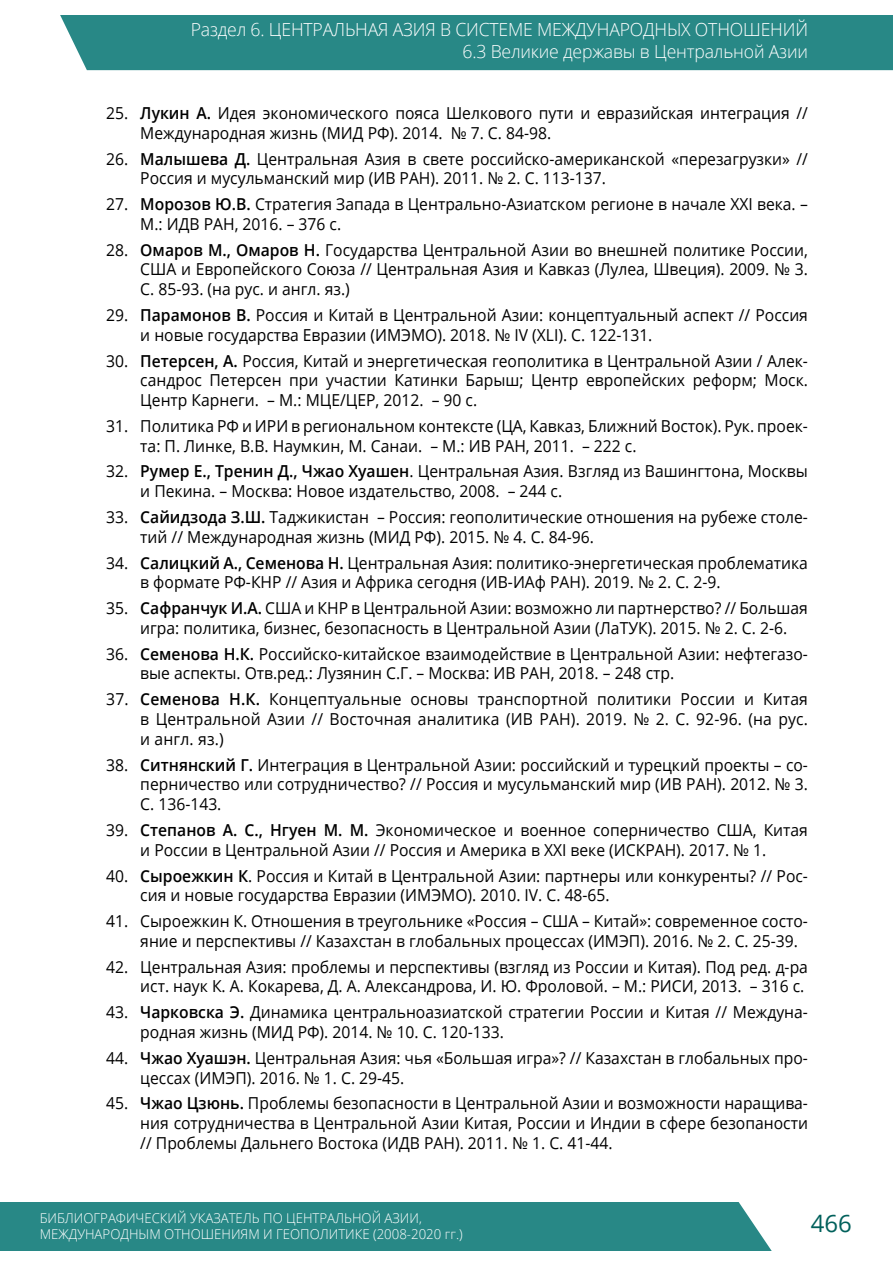
<style>
.page{position:relative;width:893px;height:1263px;background:#fff}
.page>*{position:absolute;margin:0;border:0;box-sizing:border-box;transform-origin:0 0}
.t1{font:24px "Open Sans";color:#00605b}
.t2{font:300 18px/21.6px "Open Sans";letter-spacing:-.01em;color:#fff;text-align:right}
.t3{font:16.5px/19.8px "Open Sans";color:#000;scale:.95 1}
.t4{font:300 13.5px/16.2px "Open Sans";color:#fff}
.s1{font-weight:600}
</style>
<div class="page">
<div style="left:0;top:1202px;width:893px;height:48px;background:#288886"></div>
<svg style="left:735px;top:1202px;width:158px;height:49px;background:#e3efef"></svg>
<div style="left:60px;top:15px;width:833px;height:55px;background:#288886"></div>
<p class="t2" style="left:191px;top:18px;width:619px">Раздел 6. ЦЕНТРАЛЬНАЯ АЗИЯ В СИСТЕМЕ МЕЖДУНАРОДНЫХ ОТНОШЕНИЙ<br>6.3 Великие державы в Центральной Азии</p>
<p class="t3" style="left:140px;top:103px;width:704px;text-indent:-34px">25. <span class="s1">Лукин А.</span> Идея экономического пояса Шелкового пути и евразийская интеграция //<br>Международная жизнь (МИД РФ). 2014. № 7. C. 84-98.</p>
<p class="t3" style="left:140px;top:148px;width:704px;text-indent:-34px">26. <span class="s1">Малышева Д.</span> Центральная Азия в свете российско-американской «перезагрузки» //<br>Россия и мусульманский мир (ИВ РАН). 2011. № 2. С. 113-137.</p>
<p class="t3" style="left:140px;top:194px;width:704px;text-indent:-34px">27. <span class="s1">Морозов Ю.В.</span> Стратегия Запада в Центрально-Азиатском регионе в начале XXI века. –<br>М.: ИДВ РАН, 2016. – 376 с.</p>
<p class="t3" style="left:140px;top:239px;width:704px;text-align:justify;text-indent:-34px">28. <span class="s1">Омаров М., Омаров Н.</span> Государства Центральной Азии во внешней политике России, США и Европейского Союза // Центральная Азия и Кавказ (Лулеа, Швеция). 2009. № 3.<br>С. 85-93. (на рус. и англ. яз.)</p>
<p class="t3" style="left:140px;top:305px;width:704px;text-indent:-34px">29. <span class="s1">Парамонов В.</span> Россия и Китай в Центральной Азии: концептуальный аспект // Россия и новые государства Евразии (ИМЭМО). 2018. № IV (ХLI). С. 122-131.</p>
<p class="t3" style="left:140px;top:350px;width:704px;text-align:justify;text-indent:-34px">30. <span class="s1">Петерсен, А.</span> Россия, Китай и энергетическая геополитика в Центральной Азии / Алек&shy;сандрос Петерсен при участии Катинки Барыш; Центр европейских реформ; Моск.<br>Центр Карнеги. – М.: МЦЕ/ЦЕР, 2012. – 90 с.</p>
<p class="t3" style="left:140px;top:416px;width:703px;text-indent:-34px">31. Политика РФ и ИРИ в региональном контексте (ЦА, Кавказ, Ближний Восток). Рук. проек&shy;та: П. Линке, В.В. Наумкин, М. Санаи. – М.: ИВ РАН, 2011. – 222 с.</p>
<p class="t3" style="left:140px;top:461px;width:704px;text-indent:-34px">32. <span class="s1">Румер Е., Тренин Д., Чжао Хуашен</span>. Центральная Азия. Взгляд из Вашингтона, Москвы и Пекина. – Москва: Новое издательство, 2008. – 244 с.</p>
<p class="t3" style="left:140px;top:507px;width:704px;text-indent:-34px">33. <span class="s1">Сайидзода З.Ш.</span> Таджикистан – Россия: геополитические отношения на рубеже столе&shy;тий // Международная жизнь (МИД РФ). 2015. № 4. C. 84-96.</p>
<p class="t3" style="left:140px;top:552px;width:704px;text-indent:-34px">34. <span class="s1">Салицкий А., Семенова Н.</span> Центральная Азия: политико-энергетическая проблематика в формате РФ-КНР // Азия и Африка сегодня (ИВ-ИАф РАН). 2019. № 2. C. 2-9.</p>
<p class="t3" style="left:140px;top:598px;width:704px;text-indent:-34px">35. <span class="s1">Сафранчук И.А.</span> США и КНР в Центральной Азии: возможно ли партнерство? // Большая игра: политика, бизнес, безопасность в Центральной Азии (ЛаТУК). 2015. № 2. С. 2-6.</p>
<p class="t3" style="left:140px;top:643px;width:704px;text-indent:-34px">36. <span class="s1">Семенова Н.К.</span> Российско-китайское взаимодействие в Центральной Азии: нефтегазо&shy;вые аспекты. Отв.ред.: Лузянин С.Г. – Москва: ИВ РАН, 2018. – 248 стр.</p>
<p class="t3" style="left:140px;top:689px;width:704px;text-align:justify;text-indent:-34px">37. <span class="s1">Семенова Н.К.</span> Концептуальные основы транспортной политики России и Китая в Центральной Азии // Восточная аналитика (ИВ РАН). 2019. № 2. С. 92-96. (на рус. и англ. яз.)</p>
<p class="t3" style="left:140px;top:754px;width:704px;text-align:justify;text-indent:-34px">38. <span class="s1">Ситнянский Г.</span> Интеграция в Центральной Азии: российский и турецкий проекты – со&shy;перничество или сотрудничество? // Россия и мусульманский мир (ИВ РАН). 2012. № 3.<br>С. 136-143.</p>
<p class="t3" style="left:106px;top:820px;width:740px;text-align:center">39. <span class="s1">Степанов А. С., Нгуен М. М.</span> Экономическое и военное соперничество США, Китая и России в Центральной Азии // Россия и Америка в ХХI веке (ИСКРАН). 2017. № 1.</p>
<p class="t3" style="left:140px;top:865px;width:704px;text-indent:-34px">40. <span class="s1">Сыроежкин К</span>. Россия и Китай в Центральной Азии: партнеры или конкуренты? // Рос&shy;сия и новые государства Евразии (ИМЭМО). 2010. IV. С. 48-65.</p>
<p class="t3" style="left:140px;top:911px;width:704px;text-indent:-34px">41. Сыроежкин К. Отношения в треугольнике «Россия – США – Китай»: современное состо&shy;яние и перспективы // Казахстан в глобальных процессах (ИМЭП). 2016. № 2. С. 25-39.</p>
<p class="t3" style="left:106px;top:956px;width:740px;text-align:right">42. Центральная Азия: проблемы и перспективы (взгляд из России и Китая). Под ред. д-ра ист. наук К. А. Кокарева, Д. А. Александрова, И. Ю. Фроловой. – М.: РИСИ, 2013. – 316 с.</p>
<p class="t3" style="left:140px;top:1002px;width:704px;text-indent:-34px">43. <span class="s1">Чарковска Э.</span> Динамика центральноазиатской стратегии России и Китая // Междуна&shy;родная жизнь (МИД РФ). 2014. № 10. C. 120-133.</p>
<p class="t3" style="left:140px;top:1047px;width:704px;text-indent:-34px">44. <span class="s1">Чжао Хуашэн.</span> Центральная Азия: чья «Большая игра»? // Казахстан в глобальных про&shy;цессах (ИМЭП). 2016. № 1. С. 29-45.</p>
<p class="t3" style="left:140px;top:1093px;width:704px;text-align:justify;text-indent:-34px">45. <span class="s1">Чжао Цзюнь.</span> Проблемы безопасности в Центральной Азии и возможности наращива&shy;ния сотрудничества в Центральной Азии Китая, России и Индии в сфере безопаности // Проблемы Дальнего Востока (ИДВ РАН). 2011. № 1. С. 41-44.</p>
<p class="t4" style="left:40px;top:1210px;width:425px">БИБЛИОГРАФИЧЕСКИЙ УКАЗАТЕЛЬ ПО ЦЕНТРАЛЬНОЙ АЗИИ,<br>МЕЖДУНАРОДНЫМ ОТНОШЕНИЯМ И ГЕОПОЛИТИКЕ (2008-2020 гг.)</p>
<h1 class="t1" style="left:811px;top:1206px;width:43px">466</h1>
</div>
